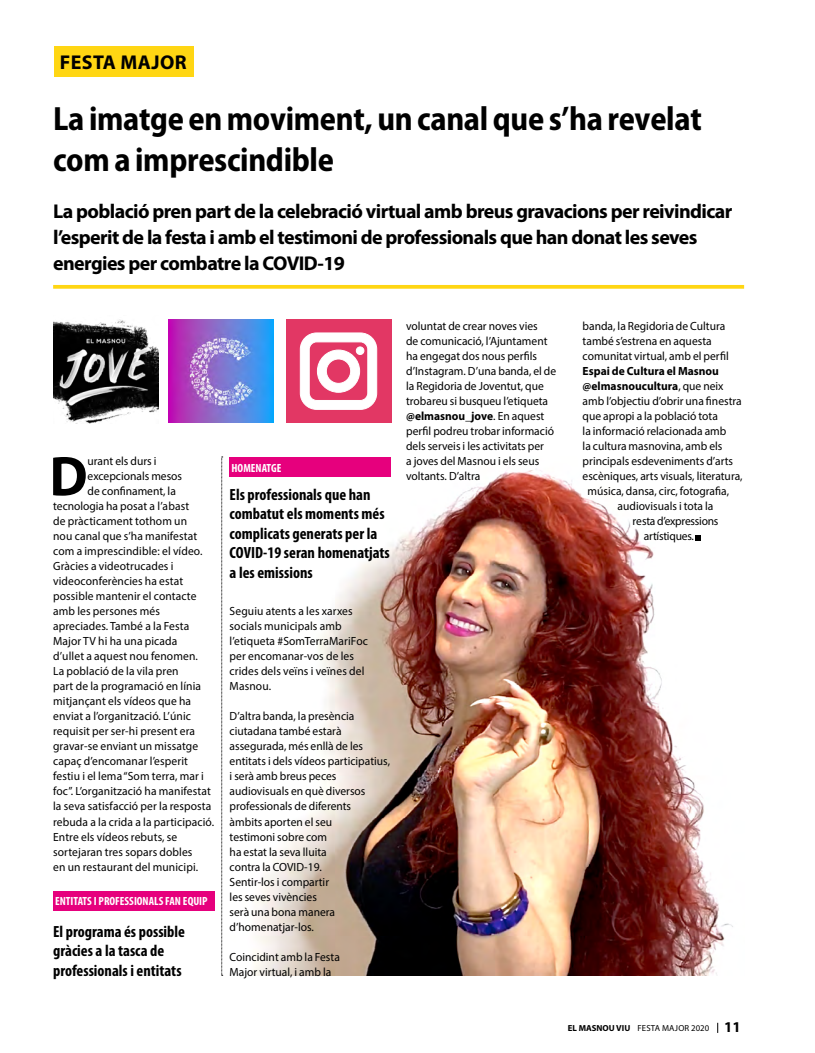
<style>
.page{position:relative;width:815px;height:1053px;background:#fff}
.page>*{position:absolute;margin:0;border:0;box-sizing:border-box;transform-origin:0 0}
.TEXTO{font:700 56.38px "Myriad Pro";color:#000}
.TEXTO-2{font:700 semi-condensed 33.75px/40.9px "Myriad Pro";letter-spacing:-.01em;color:#000}
.parrafo02{font:700 20px/26.1px "Myriad Pro";letter-spacing:-.03em;color:#000}
.parrafo02-2{font:700 20px "Myriad Pro";letter-spacing:.02em;color:#000}
.parrafo02-3{font:700 condensed 16.25px/19.5px "Myriad Pro";color:#000}
.TEXTO-3{font:11.88px/15px "Myriad Pro";color:#000}
.TEXTO-4{font:700 11.88px "Myriad Pro";color:#000}
.parrafo02-4{font:700 condensed 11.88px "Myriad Pro";color:#fff}
.TEXTO-5{font:11.88px "Myriad Pro";letter-spacing:-.02em;color:#000}
.t1{font:8.75px "Myriad Pro";letter-spacing:.02em;color:#000}
.s1{font-weight:700}
.s2{font-weight:400}
.s3{font-weight:700;font-size:15px}
</style>
<div class="page">
<div style="left:54px;top:46px;width:139px;height:31px;background:#ffd613"></div>
<img style="left:177px;top:456px;width:556px;height:519px">
<svg style="left:53px;top:285px;width:691px;height:4px;background:#ffd823"></svg>
<div style="left:53px;top:890px;width:162px;height:20px;background:#e6007d"></div>
<div style="left:230px;top:457px;width:161px;height:20px;background:#e6007d"></div>
<img style="left:53px;top:319px;width:105px;height:104px">
<img style="left:168px;top:319px;width:105px;height:104px">
<div style="left:286px;top:319px;width:105px;height:104px;background:#e23764"></div>
<svg style="left:696px;top:535px;width:5px;height:5px"></svg>
<svg style="left:300px;top:332px;width:77px;height:78px"></svg>
<div style="left:356px;top:347px;width:8px;height:7px;background:#fff;border-radius:50%"></div>
<div style="left:356px;top:347px;width:8px;height:7px;border:1px solid #fff;border-radius:50%"></div>
<svg style="left:221px;top:456px;width:2px;height:519px"></svg>
<p class="parrafo02-2" style="left:60px;top:51px;width:129px">FESTA MAJOR</p>
<p class="TEXTO-2" style="left:53px;top:99px;width:650px">La imatge en moviment, un canal que s’ha revelat com a imprescindible</p>
<p class="parrafo02" style="left:53px;top:198px;width:681px">La població pren part de la celebració virtual amb breus gravacions per reivindicar l’esperit de la festa i amb el testimoni de professionals que han donat les seves energies per combatre la COVID-19</p>
<p class="TEXTO" style="left:50px;top:444px;width:40px">D</p>
<p class="TEXTO-3" style="left:88px;top:453px;width:70px">urant els durs i</p>
<p class="TEXTO-3" style="left:88px;top:468px;width:96px">excepcionals mesos</p>
<p class="TEXTO-3" style="left:88px;top:483px;width:90px">de confinament, la</p>
<p class="TEXTO-3" style="left:53px;top:498px;width:138px">tecnologia ha posat a l’abast</p>
<p class="TEXTO-3" style="left:53px;top:513px;width:136px">de pràcticament tothom un</p>
<p class="TEXTO-3" style="left:53px;top:528px;width:146px">nou canal que s’ha manifestat</p>
<p class="TEXTO-3" style="left:53px;top:543px;width:151px">com a imprescindible: el vídeo.</p>
<p class="TEXTO-3" style="left:53px;top:558px;width:122px">Gràcies a videotrucades i</p>
<p class="TEXTO-3" style="left:53px;top:573px;width:132px">videoconferències ha estat</p>
<p class="TEXTO-3" style="left:53px;top:588px;width:145px">possible mantenir el contacte</p>
<p class="TEXTO-3" style="left:53px;top:603px;width:108px">amb les persones més</p>
<p class="TEXTO-3" style="left:53px;top:618px;width:138px">apreciades. També a la Festa</p>
<p class="TEXTO-3" style="left:53px;top:633px;width:126px">Major TV hi ha una picada</p>
<p class="TEXTO-3" style="left:53px;top:648px;width:146px">d’ullet a aquest nou fenomen.</p>
<p class="TEXTO-3" style="left:53px;top:663px;width:127px">La població de la vila pren</p>
<p class="TEXTO-3" style="left:53px;top:678px;width:149px">part de la programació en línia</p>
<p class="TEXTO-3" style="left:53px;top:693px;width:140px">mitjançant els vídeos que ha</p>
<p class="TEXTO-3" style="left:53px;top:708px;width:139px">enviat a l’organització. L’únic</p>
<p class="TEXTO-3" style="left:53px;top:723px;width:143px">requisit per ser-hi present era</p>
<p class="TEXTO-3" style="left:53px;top:738px;width:147px">gravar-se enviant un missatge</p>
<p class="TEXTO-3" style="left:53px;top:753px;width:136px">capaç d’encomanar l’esperit</p>
<p class="TEXTO-3" style="left:53px;top:768px;width:152px">festiu i el lema “Som terra, mar i</p>
<p class="TEXTO-3" style="left:53px;top:783px;width:159px">foc”. L’organització ha manifestat</p>
<p class="TEXTO-3" style="left:53px;top:798px;width:160px">la seva satisfacció per la resposta</p>
<p class="TEXTO-3" style="left:53px;top:813px;width:162px">rebuda a la crida a la participació.</p>
<p class="TEXTO-3" style="left:53px;top:828px;width:126px">Entre els vídeos rebuts, se</p>
<p class="TEXTO-3" style="left:53px;top:843px;width:141px">sortejaran tres sopars dobles</p>
<p class="TEXTO-3" style="left:53px;top:858px;width:147px">en un restaurant del municipi.</p>
<p class="parrafo02-4" style="left:55px;top:894px;width:154px">ENTITATS I PROFESSIONALS FAN EQUIP</p>
<p class="parrafo02-3" style="left:53px;top:921px;width:133px">El programa és possible gràcies a la tasca de professionals i entitats</p>
<p class="parrafo02-4" style="left:232px;top:461px;width:51px">HOMENATGE</p>
<p class="parrafo02-3" style="left:230px;top:484px;width:162px">Els professionals que han combatut els moments més complicats generats per la<br>COVID-19 seran homenatjats a les emissions</p>
<p class="TEXTO-3" style="left:230px;top:603px;width:140px">Seguiu atents a les xarxes socials municipals amb l’etiqueta #SomTerraMariFoc per encomanar-vos de les crides dels veïns i veïnes del<br>Masnou.</p>
<p class="TEXTO-3" style="left:230px;top:708px;width:162px">D’altra banda, la presència ciutadana també estarà assegurada, més enllà de les entitats i dels vídeos participatius, i serà amb breus peces audiovisuals en què diversos professionals de diferents<br>àmbits aporten el seu<br>testimoni sobre com<br>ha estat la seva lluita<br>contra la COVID-19.<br>Sentir-los i compartir<br>les seves vivències<br>serà una bona manera d’homenatjar-los.</p>
<p class="TEXTO-3" style="left:230px;top:948px;width:112px">Coincidint amb la Festa<br>Major virtual, i amb la</p>
<p class="TEXTO-3" style="left:406px;top:318px;width:152px">voluntat de crear noves vies<br>de comunicació, l’Ajuntament ha engegat dos nous perfils d’Instagram. D’una banda, el de la Regidoria de Joventut, que trobareu si busqueu l’etiqueta <span class="s1">@elmasnou_jove</span>. En aquest perfil podreu trobar informació dels serveis i les activitats per<br>a joves del Masnou i els seus voltants. D’altra</p>
<p class="TEXTO-3" style="left:583px;top:318px;width:144px">banda, la Regidoria de Cultura</p>
<p class="TEXTO-3" style="left:583px;top:333px;width:131px">també s’estrena en aquesta</p>
<p class="TEXTO-3" style="left:583px;top:348px;width:148px">comunitat virtual, amb el perfil</p>
<p class="TEXTO-4" style="left:583px;top:364px;width:138px">Espai de Cultura el Masnou</p>
<p class="TEXTO-4" style="left:583px;top:379px;width:142px">@elmasnoucultura<span class="s2">, que neix</span></p>
<p class="TEXTO-3" style="left:583px;top:393px;width:161px">amb l’objectiu d’obrir una finestra</p>
<p class="TEXTO-3" style="left:583px;top:408px;width:137px">que apropi a la població tota</p>
<p class="TEXTO-3" style="left:583px;top:423px;width:145px">la informació relacionada amb</p>
<p class="TEXTO-3" style="left:583px;top:438px;width:141px">la cultura masnovina, amb els</p>
<p class="TEXTO-3" style="left:583px;top:453px;width:152px">principals esdeveniments d’arts</p>
<p class="TEXTO-3" style="left:583px;top:468px;width:162px">escèniques, arts visuals, literatura,</p>
<p class="TEXTO-3" style="left:588px;top:483px;width:143px">música, dansa, circ, fotografia,</p>
<p class="TEXTO-3" style="left:618px;top:498px;width:97px">audiovisuals i tota la</p>
<p class="TEXTO-5" style="left:633px;top:514px;width:87px">resta d’expressions</p>
<p class="TEXTO-5" style="left:644px;top:529px;width:52px">artístiques.</p>
<p class="t1" style="left:568px;top:1022px;width:174px"><span class="s1">EL MASNOU VIU</span> FESTA MAJOR 2020 <span class="s3">11</span></p>
</div>
